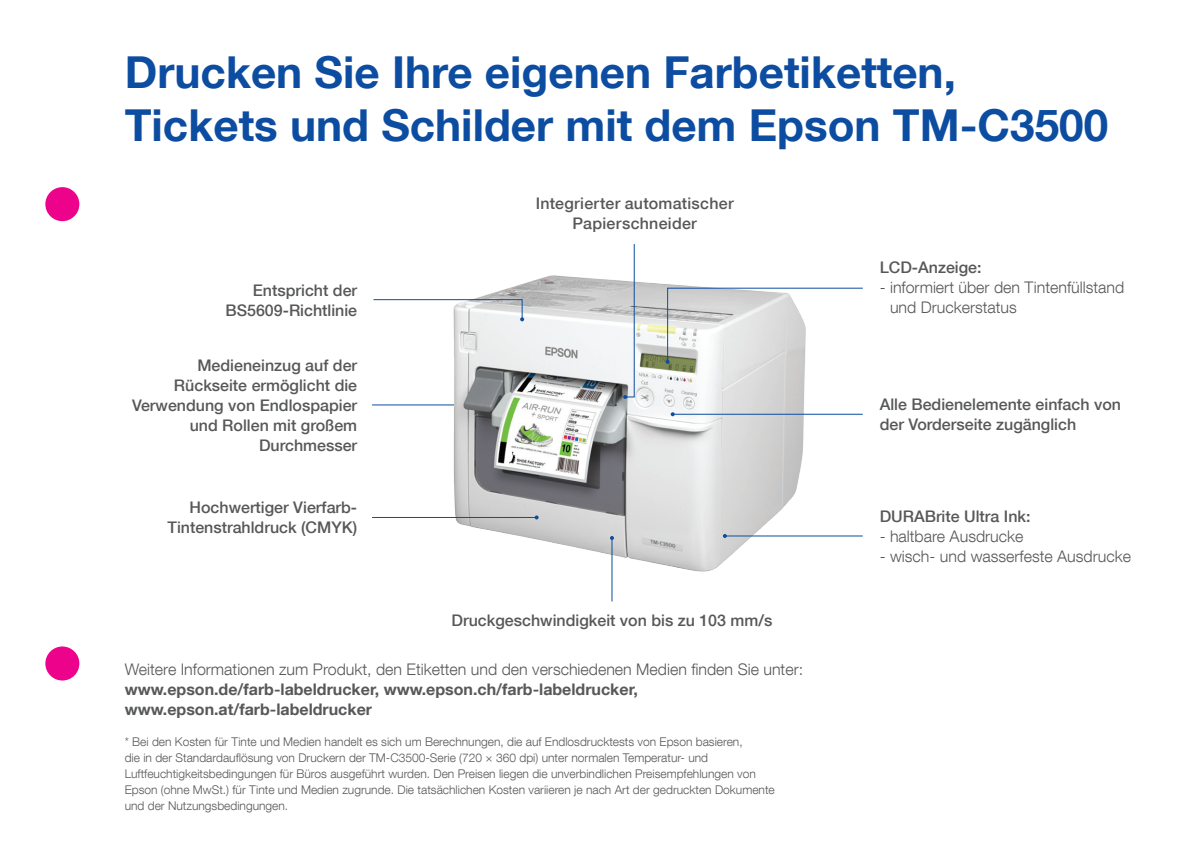
<style>
.page{position:relative;width:1202px;height:862px;background:#fff}
.page>*{position:absolute;margin:0;border:0;box-sizing:border-box;transform-origin:0 0}
.t1{font:700 44px/52.8px "Helvetica Neue LT Com";color:#0d4da1}
.t2{font:500 16px/20px "Helvetica Neue LT Com";color:#57585a;text-align:right}
.t3{font:300 16px/20px "Helvetica Neue LT Com";color:#57585a}
.t4{font:700 16px/20px "Helvetica Neue LT Com";color:#57585a}
.t5{font:300 12px/16px "Helvetica Neue LT Com";color:#57585a}
</style>
<div class="page">
<img style="left:451px;top:275px;width:356px;height:315px">
<svg style="left:373px;top:299px;width:151px;height:22px"></svg>
<hr style="left:372px;top:517px;width:165px;height:1px;background:#0d4da1">
<svg style="left:535px;top:515px;width:4px;height:4px"></svg>
<hr style="left:725px;top:535px;width:138px;height:1px;background:#0d4da1">
<svg style="left:723px;top:534px;width:4px;height:4px"></svg>
<hr style="left:673px;top:414px;width:190px;height:1px;background:#0d4da1">
<svg style="left:671px;top:412px;width:4px;height:4px"></svg>
<svg style="left:666px;top:287px;width:197px;height:77px"></svg>
<hr style="left:372px;top:404px;width:82px;height:1px;background:#0d4da1">
<svg style="left:623px;top:244px;width:12px;height:155px"></svg>
<hr style="left:611px;top:538px;width:1px;height:63px;background:#0d4da1">
<svg style="left:610px;top:536px;width:4px;height:4px"></svg>
<div style="left:45px;top:187px;width:34px;height:34px;background:#ed028c;border-radius:50%"></div>
<div style="left:45px;top:646px;width:34px;height:34px;background:#ed028c;border-radius:50%"></div>
<p class="t1" style="left:125px;top:45px;width:985px">Drucken Sie Ihre eigenen Farbetiketten,<br>Tickets und Schilder mit dem Epson TM-C3500</p>
<p class="t2" style="left:226px;top:280px;width:133px">Entspricht der<br>BS5609-Richtlinie</p>
<p class="t2" style="left:132px;top:355px;width:226px">Medieneinzug auf der<br>Rückseite ermöglicht die<br>Verwendung von Endlospapier und Rollen mit großem<br>Durchmesser</p>
<p class="t2" style="left:168px;top:497px;width:191px">Hochwertiger Vierfarb-<br>Tintenstrahldruck (CMYK)</p>
<p class="t2" style="left:536px;top:193px;width:199px;text-align:center">Integrierter automatischer<br>Papierschneider</p>
<p class="t2" style="left:452px;top:610px;width:322px">Druckgeschwindigkeit von bis zu 103 mm/s</p>
<p class="t3" style="left:125px;top:659px;width:680px">Weitere Informationen zum Produkt, den Etiketten und den verschiedenen Medien finden Sie unter:</p>
<p class="t4" style="left:125px;top:679px;width:515px">www.epson.de/farb-labeldrucker, www.epson.ch/farb-labeldrucker, www.epson.at/farb-labeldrucker</p>
<p class="t5" style="left:125px;top:733px;width:652px">* Bei den Kosten für Tinte und Medien handelt es sich um Berechnungen, die auf Endlosdrucktests von Epson basieren,<br>die in der Standardauflösung von Druckern der TM-C3500-Serie (720 × 360 dpi) unter normalen Temperatur- und Luftfeuchtigkeitsbedingungen für Büros ausgeführt wurden. Den Preisen liegen die unverbindlichen Preisempfehlungen von Epson (ohne MwSt.) für Tinte und Medien zugrunde. Die tatsächlichen Kosten variieren je nach Art der gedruckten Dokumente und der Nutzungsbedingungen.</p>
<p class="t2" style="left:880px;top:257px;width:103px">LCD-Anzeige:</p>
<p class="t3" style="left:890px;top:277px;width:236px;text-indent:-10px">- informiert über den Tintenfüllstand und Druckerstatus</p>
<p class="t2" style="left:880px;top:394px;width:243px;text-align:left">Alle Bedienelemente einfach von der Vorderseite zugänglich</p>
<p class="t2" style="left:880px;top:506px;width:152px">DURABrite Ultra Ink:</p>
<p class="t3" style="left:880px;top:526px;width:145px">- haltbare Ausdrucke</p>
<p class="t3" style="left:880px;top:546px;width:253px">- wisch- und wasserfeste Ausdrucke</p>
</div>
